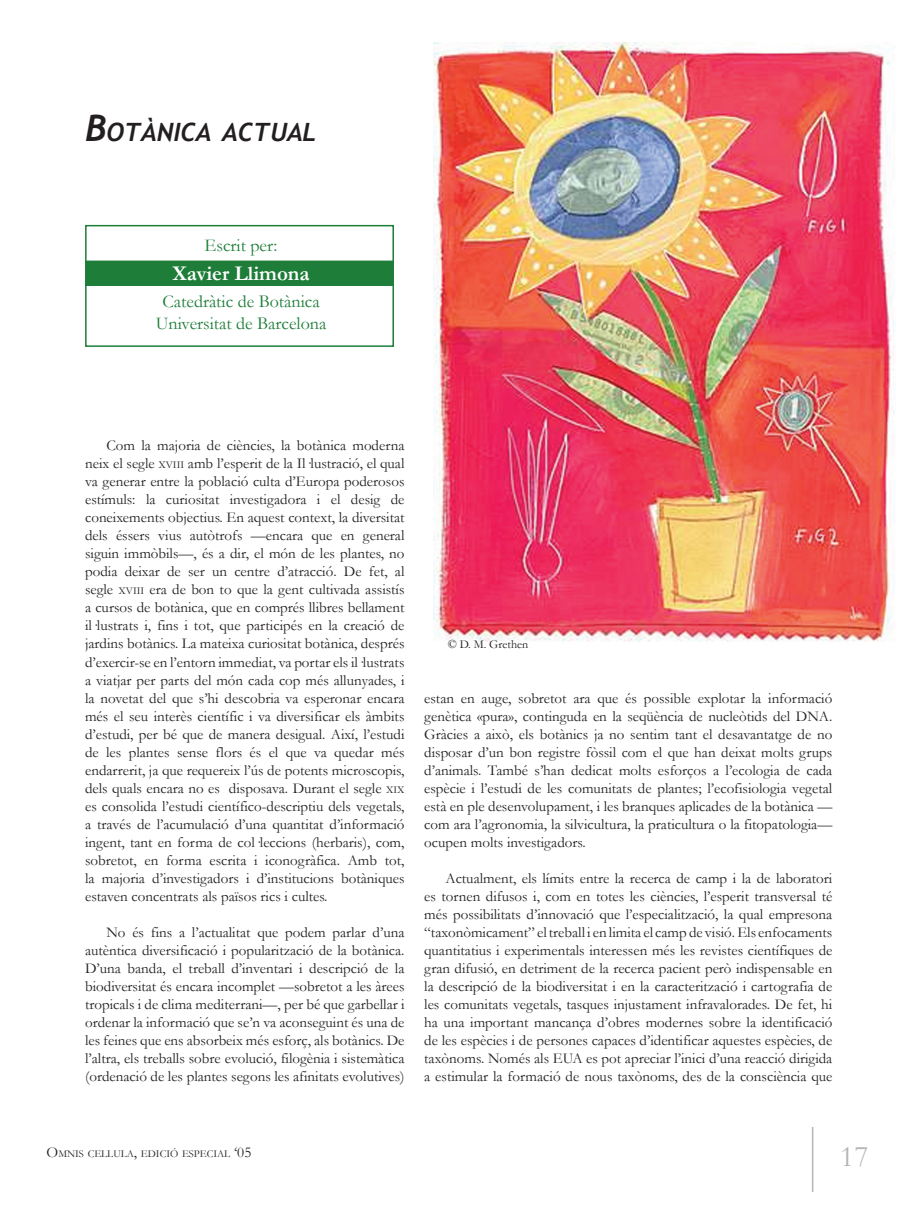
<style>
.page{position:relative;width:919px;height:1217px;background:#fff}
.page>*{position:absolute;margin:0;border:0;box-sizing:border-box;transform-origin:0 0}
.t1{font:30px "Garamond";color:#b4b5b8}
.Títol_secció{font:italic 700 25.2px "Trebuchet";color:#231f20}
.t2{font:700 21px "Garamond";color:#fff}
.t3{font:18px "Garamond";color:#1f7d3a}
.articulo{font:15px/18px "Garamond";color:#231f20;text-align:justify}
.Nota_al_peu{font:12px "Garamond";color:#231f20}
.t4{font:10.5px "Garamond";color:#231f20}
.s1{font-size:36px}
.s2{font-size:10.5px}
.s3{font-family:"Times New Roman"}
.s4{font-size:15px}
</style>
<div class="page">
<hr style="left:811px;top:1126px;width:2px;height:65px;background:#b4b5b8">
<div style="left:85px;top:225px;width:309px;height:122px;border:2px solid #1f7d3a"></div>
<div style="left:86px;top:261px;width:307px;height:24px;background:#1f7d3a"></div>
<div style="left:85px;top:260px;width:308px;height:26px;border:2px solid #1f7d3a"></div>
<img style="left:433px;top:43px;width:462px;height:599px">
<p class="Títol_secció" style="left:85px;top:117px;width:232px"><span class="s1">B</span>OTÀNICA ACTUAL</p>
<p class="t3" style="left:205px;top:233px;width:74px">Escrit per:</p>
<p class="t2" style="left:172px;top:259px;width:139px">Xavier Llimona</p>
<p class="t3" style="left:162px;top:289px;width:159px">Catedràtic de Botànica</p>
<p class="t3" style="left:156px;top:311px;width:172px">Universitat de Barcelona</p>
<p class="articulo" style="left:85px;top:436px;width:321px;text-indent:21px">Com la majoria de ciències, la botànica moderna neix el segle <span class="s2">XVIII</span> amb l’esperit de la Il·lustració, el qual va generar entre la població culta d’Europa poderosos estímuls: la curiositat investigadora i el desig de coneixements objectius. En aquest context, la diversitat dels éssers vius autòtrofs —encara que en general siguin immòbils—, és a dir, el món de les plantes, no podia deixar de ser un centre d’atracció. De fet, al segle <span class="s2">XVIII</span> era de bon to que la gent cultivada assistís a cursos de botànica, que en comprés llibres bellament il·lustrats i, fins i tot, que participés en la creació de jardins botànics. La mateixa curiositat botànica, després d’exercir-se en l’entorn immediat, va portar els il·lustrats a viatjar per parts del món cada cop més allunyades, i la novetat del que s’hi descobria va esperonar encara més el seu interès científic i va diversificar els àmbits d’estudi, per bé que de manera desigual. Així, l’estudi de les plantes sense flors és el que va quedar més endarrerit, ja que requereix l’ús de potents microscopis, dels quals encara no es disposava. Durant el segle <span class="s2">XIX </span>es consolida l’estudi científico-descriptiu dels vegetals, a través de l’acumulació d’una quantitat d’informació ingent, tant en forma de col·leccions (herbaris), com, sobretot, en forma escrita i iconogràfica. Amb tot, la majoria d’investigadors i d’institucions botàniques estaven concentrats als països rics i cultes.</p>
<p class="articulo" style="left:85px;top:922px;width:321px;text-indent:21px">No és fins a l’actualitat que podem parlar d’una autèntica diversificació i popularització de la botànica.<br>D’una banda, el treball d’inventari i descripció de la biodiversitat és encara incomplet —sobretot a les àrees tropicals i de clima mediterrani—, per bé que garbellar i ordenar la informació que se’n va aconseguint és una de les feines que ens absorbeix més esforç, als botànics. De l’altra, els treballs sobre evolució, filogènia i sistemàtica (ordenació de les plantes segons les afinitats evolutives)</p>
<p class="Nota_al_peu" style="left:448px;top:635px;width:82px"><span class="s3">©</span> D. M. Grethen</p>
<p class="articulo" style="left:424px;top:688px;width:409px">estan en auge, sobretot ara que és possible explotar la informació genètica «pura», continguda en la seqüència de nucleòtids del DNA.<br>Gràcies a això, els botànics ja no sentim tant el desavantatge de no disposar d’un bon registre fòssil com el que han deixat molts grups d’animals. També s’han dedicat molts esforços a l’ecologia de cada espècie i l’estudi de les comunitats de plantes; l’ecofisiologia vegetal està en ple desenvolupament, i les branques aplicades de la botànica — com ara l’agronomia, la silvicultura, la praticultura o la fitopatologia— ocupen molts investigadors.</p>
<p class="articulo" style="left:424px;top:868px;width:409px;text-indent:21px">Actualment, els límits entre la recerca de camp i la de laboratori es tornen difusos i, com en totes les ciències, l’esperit transversal té més possibilitats d’innovació que l’especialització, la qual empresona “taxonòmicament” el treball i en limita el camp de visió. Els enfocaments quantitatius i experimentals interessen més les revistes científiques de gran difusió, en detriment de la recerca pacient però indispensable en la descripció de la biodiversitat i en la caracterització i cartografia de les comunitats vegetals, tasques injustament infravalorades. De fet, hi ha una important mancança d’obres modernes sobre la identificació de les espècies i de persones capaces d’identificar aquestes espècies, de taxònoms. Només als EUA es pot apreciar l’inici d’una reacció dirigida a estimular la formació de nous taxònoms, des de la consciència que</p>
<p class="t4" style="left:47px;top:1146px;width:206px"><span class="s4">O</span>MNIS CELLULA<span class="s4">,</span> EDICIÓ ESPECIAL <span class="s4">‘05</span></p>
<h1 class="t1" style="left:840px;top:1136px;width:30px">17</h1>
</div>
